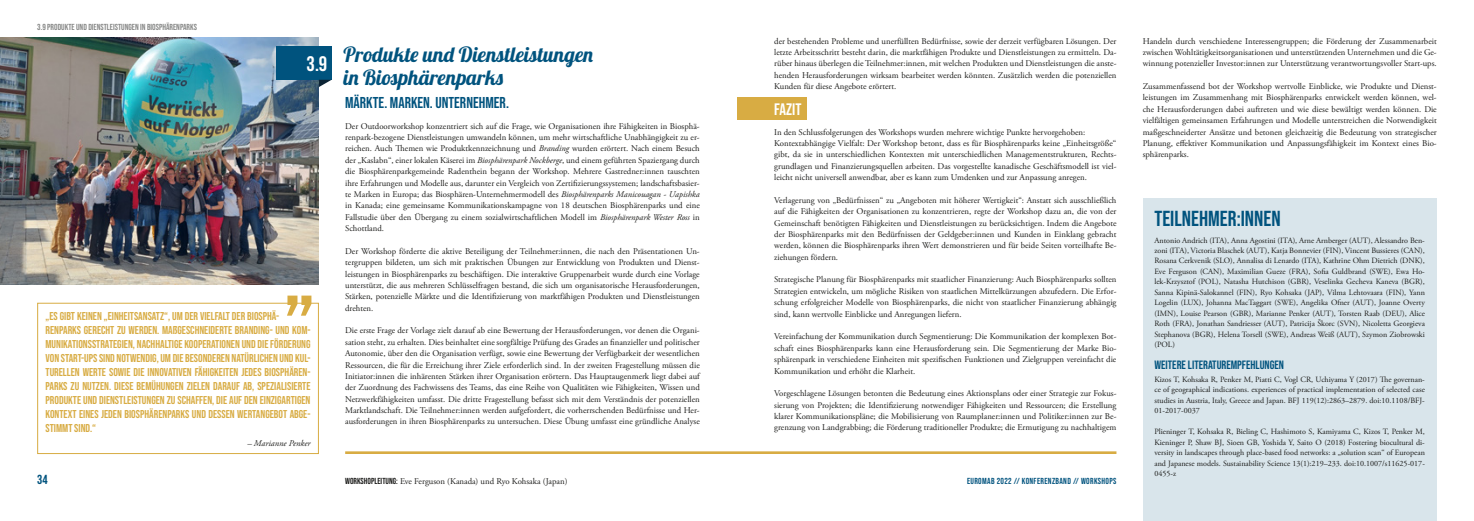
<style>
.page{position:relative;width:1474px;height:521px;background:#fff}
.page>*{position:absolute;margin:0;border:0;box-sizing:border-box;transform-origin:0 0}
.t1{font:21.7px "Bebas Neue";color:#00537e}
.t2{font:21px "Lobster 1.4";letter-spacing:.045em;color:#00537e}
.t3{font:21px "Lobster 1.4";letter-spacing:.02em;color:#00537e}
.t4{font:21px "Bebas Neue";color:#fff}
.t5{font:16.62px "Bebas Neue";color:#fff}
.t6{font:15.75px "Bebas Neue";color:#00537e}
.t7{font:13.12px "Bebas Neue";color:#00537e}
.t8{font:12.08px "Bebas Neue";color:#00537e}
.t9{font:11.38px/14px "Bebas Neue";color:#d8ac43}
.t10{font:8.75px/11.4px "Adobe Garamond Pro";color:#1d1d1b;text-align:justify}
.t11{font:8.75px "Bebas Neue";color:#878887}
.t12{font:8.75px "Bebas Neue";letter-spacing:.04em;color:#00537e}
.t13{font:italic 8.75px "Adobe Garamond Pro";color:#1d1d1b}
.t14{font:8.05px/10.5px "Adobe Garamond Pro";color:#1d1d1b;text-align:justify}
.s1{font-style:italic}
.s2{font-family:"Bebas Neue"}
</style>
<div class="page">
<img style="left:0;top:38px;width:319px;height:246px">
<hr style="left:345px;top:451px;width:771px;height:3px;background:#d8ac43">
<div style="left:1142px;top:198px;width:294px;height:323px;background:#d9e5eb"></div>
<div style="left:737px;top:98px;width:69px;height:22px;background:#d8ac43"></div>
<div style="left:276px;top:46px;width:56px;height:34px;background:#00537e"></div>
<svg style="left:319px;top:80px;width:12px;height:7px"></svg>
<div style="left:37px;top:303px;width:282px;height:151px;border:1px solid #d8ac43"></div>
<svg style="left:287px;top:296px;width:24px;height:20px"></svg>
<p class="t11" style="left:37px;top:22px;width:161px">3.9 PRODUKTE UND DIENSTLEISTUNGEN IN BIOSPHÄRENPARKS</p>
<p class="t4" style="left:306px;top:52px;width:22px">3.9</p>
<p class="t9" style="left:46px;top:309px;width:266px">„ES GIBT KEINEN „EINHEITSANSATZ“, UM DER VIELFALT DER BIOSPHÄ-RENPARKS GERECHT ZU WERDEN. MAßGESCHNEIDERTE BRANDING- UND KOM-MUNIKATIONSSTRATEGIEN, NACHHALTIGE KOOPERATIONEN UND DIE FÖRDERUNG VON START-UPS SIND NOTWENDIG, UM DIE BESONDEREN NATÜRLICHEN UND KUL-TURELLEN WERTE SOWIE DIE INNOVATIVEN FÄHIGKEITEN JEDES BIOSPHÄREN-PARKS ZU NUTZEN. DIESE BEMÜHUNGEN ZIELEN DARAUF AB, SPEZIALISIERTE PRODUKTE UND DIENSTLEISTUNGEN ZU SCHAFFEN, DIE AUF DEN EINZIGARTIGEN KONTEXT EINES JEDEN BIOSPHÄRENPARKS UND DESSEN WERTANGEBOT ABGE-STIMMT SIND.“</p>
<p class="t13" style="left:247px;top:438px;width:65px">– Marianne Penker</p>
<h3 class="t7" style="left:37px;top:472px;width:12px">34</h3>
<p class="t2" style="left:343px;top:41px;width:251px">Produkte und Dienstleistungen</p>
<p class="t3" style="left:343px;top:64px;width:161px">in Biosphärenparks</p>
<p class="t6" style="left:345px;top:94px;width:165px">MÄRKTE. MARKEN. UNTERNEHMER.</p>
<p class="t10" style="left:345px;top:120px;width:356px">Der Outdoorworkshop konzentriert sich auf die Frage, wie Organisationen ihre Fähigkeiten in Biosphä&shy;renpark-bezogene Dienstleistungen umwandeln können, um mehr wirtschaftliche Unabhängigkeit zu er&shy;reichen. Auch Themen wie Produktkennzeichnung und <span class="s1">Branding</span> wurden erörtert. Nach einem Besuch der „Kaslabn“, einer lokalen Käserei im <span class="s1">Biosphärenpark Nockberge</span>, und einem geführten Spaziergang durch die Biosphärenparkgemeinde Radenthein begann der Workshop. Mehrere Gastredner:innen tauschten ihre Erfahrungen und Modelle aus, darunter ein Vergleich von Zertifizierungssystemen; landschaftsbasier&shy;te Marken in Europa; das Biosphären-Unternehmermodell des <span class="s1">Biosphärenparks Manicouagan - Uapishka </span>in Kanada; eine gemeinsame Kommunikationskampagne von 18 deutschen Biosphärenparks und eine Fallstudie über den Übergang zu einem sozialwirtschaftlichen Modell im <span class="s1">Biosphärenpark Wester Ross</span> in Schottland.</p>
<p class="t10" style="left:345px;top:246px;width:356px">Der Workshop förderte die aktive Beteiligung der Teilnehmer:innen, die nach den Präsentationen Un&shy;tergruppen bildeten, um sich mit praktischen Übungen zur Entwicklung von Produkten und Dienst&shy;leistungen in Biosphärenparks zu beschäftigen. Die interaktive Gruppenarbeit wurde durch eine Vorlage unterstützt, die aus mehreren Schlüsselfragen bestand, die sich um organisatorische Herausforderungen, Stärken, potenzielle Märkte und die Identifizierung von marktfähigen Produkten und Dienstleistungen drehten.</p>
<p class="t10" style="left:345px;top:325px;width:356px">Die erste Frage der Vorlage zielt darauf ab eine Bewertung der Herausforderungen, vor denen die Organi&shy;sation steht, zu erhalten. Dies beinhaltet eine sorgfältige Prüfung des Grades an finanzieller und politischer Autonomie, über den die Organisation verfügt, sowie eine Bewertung der Verfügbarkeit der wesentlichen Ressourcen, die für die Erreichung ihrer Ziele erforderlich sind. In der zweiten Fragestellung müssen die Initiator:innen die inhärenten Stärken ihrer Organisation erörtern. Das Hauptaugenmerk liegt dabei auf der Zuordnung des Fachwissens des Teams, das eine Reihe von Qualitäten wie Fähigkeiten, Wissen und Netzwerkfähigkeiten umfasst. Die dritte Fragestellung befasst sich mit dem Verständnis der potenziellen Marktlandschaft. Die Teilnehmer:innen werden aufgefordert, die vorherrschenden Bedürfnisse und Her&shy;ausforderungen in ihren Biosphärenparks zu untersuchen. Diese Übung umfasst eine gründliche Analyse</p>
<p class="t10" style="left:345px;top:476px;width:224px"><span class="s2">WORKSHOPLEITUNG:</span> Eve Ferguson (Kanada) und Ryo Kohsaka (Japan)</p>
<p class="t10" style="left:774px;top:35px;width:344px">der bestehenden Probleme und unerfüllten Bedürfnisse, sowie der derzeit verfügbaren Lösungen. Der letzte Arbeitsschritt besteht darin, die marktfähigen Produkte und Dienstleistungen zu ermitteln. Da&shy;rüber hinaus überlegen die Teilnehmer:innen, mit welchen Produkten und Dienstleistungen die anste&shy;henden Herausforderungen wirksam bearbeitet werden könnten. Zusätzlich werden die potenziellen Kunden für diese Angebote erörtert.</p>
<p class="t10" style="left:774px;top:126px;width:313px">In den Schlussfolgerungen des Workshops wurden mehrere wichtige Punkte hervorgehoben:</p>
<p class="t10" style="left:774px;top:138px;width:344px">Kontextabhängige Vielfalt: Der Workshop betont, dass es für Biosphärenparks keine „Einheitsgröße“ gibt, da sie in unterschiedlichen Kontexten mit unterschiedlichen Managementstrukturen, Rechts&shy;grundlagen und Finanzierungsquellen arbeiten. Das vorgestellte kanadische Geschäftsmodell ist viel&shy;leicht nicht universell anwendbar, aber es kann zum Umdenken und zur Anpassung anregen.</p>
<p class="t10" style="left:774px;top:195px;width:344px">Verlagerung von „Bedürfnissen“ zu „Angeboten mit höherer Wertigkeit“: Anstatt sich ausschließlich auf die Fähigkeiten der Organisationen zu konzentrieren, regte der Workshop dazu an, die von der Gemeinschaft benötigten Fähigkeiten und Dienstleistungen zu berücksichtigen. Indem die Angebote der Biosphärenparks mit den Bedürfnissen der Geldgeber:innen und Kunden in Einklang gebracht werden, können die Biosphärenparks ihren Wert demonstrieren und für beide Seiten vorteilhafte Be&shy;ziehungen fördern.</p>
<p class="t10" style="left:774px;top:274px;width:344px">Strategische Planung für Biosphärenparks mit staatlicher Finanzierung: Auch Biosphärenparks sollten Strategien entwickeln, um mögliche Risiken von staatlichen Mittelkürzungen abzufedern. Die Erfor&shy;schung erfolgreicher Modelle von Biosphärenparks, die nicht von staatlicher Finanzierung abhängig sind, kann wertvolle Einblicke und Anregungen liefern.</p>
<p class="t10" style="left:774px;top:331px;width:344px">Vereinfachung der Kommunikation durch Segmentierung: Die Kommunikation der komplexen Bot&shy;schaft eines Biosphärenparks kann eine Herausforderung sein. Die Segmentierung der Marke Bio&shy;sphärenpark in verschiedene Einheiten mit spezifischen Funktionen und Zielgruppen vereinfacht die Kommunikation und erhöht die Klarheit.</p>
<p class="t10" style="left:774px;top:388px;width:344px">Vorgeschlagene Lösungen betonten die Bedeutung eines Aktionsplans oder einer Strategie zur Fokus&shy;sierung von Projekten; die Identifizierung notwendiger Fähigkeiten und Ressourcen; die Erstellung klarer Kommunikationspläne; die Mobilisierung von Raumplaner:innen und Politiker:innen zur Be&shy;grenzung von Landgrabbing; die Förderung traditioneller Produkte; die Ermutigung zu nachhaltigem</p>
<p class="t5" style="left:774px;top:100px;width:29px">FAZIT</p>
<p class="t12" style="left:967px;top:476px;width:151px">EUROMAB 2022 // KONFERENZBAND // WORKSHOPS</p>
<p class="t10" style="left:1142px;top:35px;width:295px">Handeln durch verschiedene Interessengruppen; die Förderung der Zusammenarbeit zwischen Wohltätigkeitsorganisationen und unterstützenden Unternehmen und die Ge&shy;winnung potenzieller Investor:innen zur Unterstützung verantwortungsvoller Start-ups.</p>
<p class="t10" style="left:1142px;top:81px;width:295px">Zusammenfassend bot der Workshop wertvolle Einblicke, wie Produkte und Dienst&shy;leistungen im Zusammenhang mit Biosphärenparks entwickelt werden können, wel&shy;che Herausforderungen dabei auftreten und wie diese bewältigt werden können. Die vielfältigen gemeinsamen Erfahrungen und Modelle unterstreichen die Notwendigkeit maßgeschneiderter Ansätze und betonen gleichzeitig die Bedeutung von strategischer Planung, effektiver Kommunikation und Anpassungsfähigkeit im Kontext eines Bio&shy;sphärenparks.</p>
<p class="t1" style="left:1154px;top:206px;width:128px">TEILNEHMER:INNEN</p>
<p class="t14" style="left:1154px;top:235px;width:272px">Antonio Andrich (ITA), Anna Agostini (ITA), Arne Arnberger (AUT), Alessandro Ben&shy;zoni (ITA), Victoria Blaschek (AUT), Katja Bonnevier (FIN), Vincent Bussieres (CAN), Rosana Cerkvenik (SLO), Annalisa di Lenardo (ITA), Kathrine Ohm Dietrich (DNK), Eve Ferguson (CAN), Maximilian Gueze (FRA), Sofia Guldbrand (SWE), Ewa Ho&shy;lek-Krzysztof (POL), Natasha Hutchison (GBR), Veselinka Gecheva Kaneva (BGR), Sanna Kipinä-Salokannel (FIN), Ryo Kohsaka (JAP), Vilma Lehtovaara (FIN), Yann Logelin (LUX), Johanna MacTaggart (SWE), Angelika Ofner (AUT), Joanne Overty (IMN), Louise Pearson (GBR), Marianne Penker (AUT), Torsten Raab (DEU), Alice Roth (FRA), Jonathan Sandriesser (AUT), Patricija Škorc (SVN), Nicoletta Georgieva Stephanova (BGR), Helena Torsell (SWE), Andreas Weiß (AUT), Szymon Ziobrowski (POL)</p>
<p class="t8" style="left:1154px;top:358px;width:131px">WEITERE LITERATUREMPFEHLUNGEN</p>
<p class="t14" style="left:1154px;top:374px;width:272px">Kizos T, Kohsaka R, Penker M, Piatti C, Vogl CR, Uchiyama Y (2017) The governan&shy;ce of geographical indications. experiences of practical implementation of selected case studies in Austria, Italy, Greece and Japan. BFJ 119(12):2863–2879. doi:10.1108/BFJ-01-2017-0037</p>
<p class="t14" style="left:1154px;top:426px;width:272px">Plieninger T, Kohsaka R, Bieling C, Hashimoto S, Kamiyama C, Kizos T, Penker M, Kieninger P, Shaw BJ, Sioen GB, Yoshida Y, Saito O (2018) Fostering biocultural di&shy;versity in landscapes through place-based food networks: a „solution scan“ of European and Japanese models. Sustainability Science 13(1):219–233. doi:10.1007/s11625-017- 0455-z</p>
</div>
